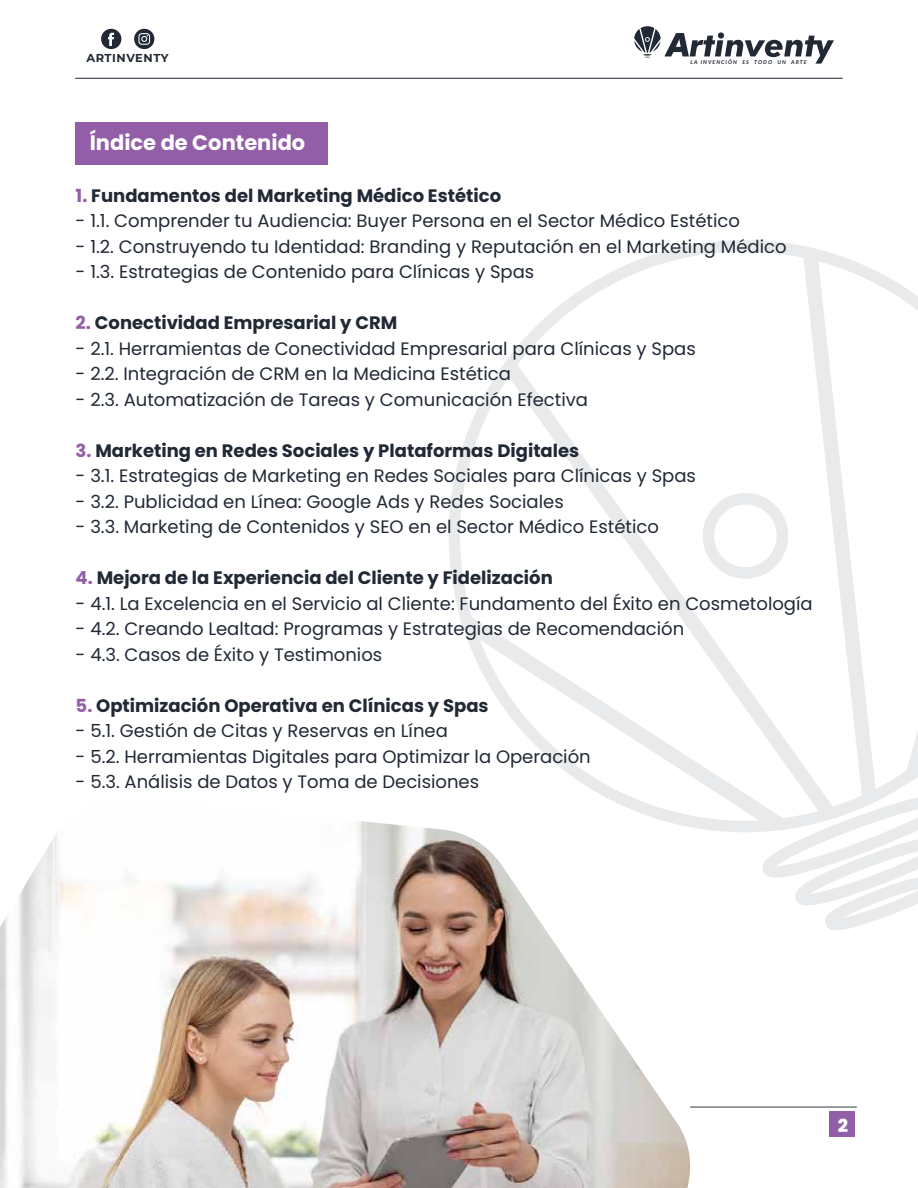
<style>
.page{position:relative;width:918px;height:1188px;background:#fff}
.page>*{position:absolute;margin:0;border:0;box-sizing:border-box;transform-origin:0 0}
.t1{font:700 21px "Poppins";color:#fff}
.t2{font:18px "Poppins";color:#212935}
.t3{font:700 18px "Poppins";color:#212935}
.t4{font:800 18px "Poppins";color:#fff}
.t5{font:700 11.4px "Montserrat";letter-spacing:.05em;color:#212935}
.t6{font:9.3px "Myriad Pro";color:#231f20}
.t7{font:italic 700 5.4px "Lato";letter-spacing:.185em;color:#212935}
.s1{color:#925ea7}
</style>
<div class="page">
<hr style="left:691px;top:1107px;width:165px;height:1px;background:#353d48">
<img style="left:0;top:821px;width:691px;height:367px">
<div style="left:76px;top:122px;width:252px;height:43px;background:#925ea7"></div>
<svg style="left:449px;top:240px;width:469px;height:603px"></svg>
<svg style="left:697px;top:492px;width:97px;height:88px"></svg>
<svg style="left:760px;top:792px;width:158px;height:138px"></svg>
<div style="left:829px;top:1112px;width:26px;height:25px;background:#925ea7"></div>
<hr style="left:76px;top:78px;width:766px;height:1px;background:#353d48">
<svg style="left:101px;top:29px;width:20px;height:20px"></svg>
<svg style="left:134px;top:29px;width:20px;height:20px"></svg>
<svg style="left:634px;top:26px;width:200px;height:38px"></svg>
<p class="t5" style="left:86px;top:50px;width:84px">ARTINVENTY</p>
<p class="t7" style="left:691px;top:58px;width:118px">LA INVENCIÓN ES TODO UN ARTE</p>
<p class="t6" style="left:84px;top:52px;width:91px">https://artinventy.com/</p>
<p class="t1" style="left:90px;top:130px;width:217px">Índice de Contenido</p>
<p class="t3" style="left:76px;top:185px;width:427px"><span class="s1">1.</span> Fundamentos del Marketing Médico Estético</p>
<p class="t2" style="left:76px;top:210px;width:666px">- 1.1. Comprender tu Audiencia: Buyer Persona en el Sector Médico Estético</p>
<p class="t2" style="left:76px;top:236px;width:712px">- 1.2. Construyendo tu Identidad: Branding y Reputación en el Marketing Médico</p>
<p class="t2" style="left:76px;top:261px;width:460px">- 1.3. Estrategias de Contenido para Clínicas y Spas</p>
<p class="t3" style="left:76px;top:312px;width:323px"><span class="s1">2.</span> Conectividad Empresarial y CRM</p>
<p class="t2" style="left:76px;top:338px;width:622px">- 2.1. Herramientas de Conectividad Empresarial para Clínicas y Spas</p>
<p class="t2" style="left:76px;top:363px;width:437px">- 2.2. Integración de CRM en la Medicina Estética</p>
<p class="t2" style="left:76px;top:389px;width:514px">- 2.3. Automatización de Tareas y Comunicación Efectiva</p>
<p class="t3" style="left:76px;top:440px;width:505px"><span class="s1">3.</span> Marketing en Redes Sociales y Plataformas Digitales</p>
<p class="t2" style="left:76px;top:465px;width:622px">- 3.1. Estrategias de Marketing en Redes Sociales para Clínicas y Spas</p>
<p class="t2" style="left:76px;top:491px;width:490px">- 3.2. Publicidad en Línea: Google Ads y Redes Sociales</p>
<p class="t2" style="left:76px;top:517px;width:585px">- 3.3. Marketing de Contenidos y SEO en el Sector Médico Estético</p>
<p class="t3" style="left:76px;top:567px;width:479px"><span class="s1">4.</span> Mejora de la Experiencia del Cliente y Fidelización</p>
<p class="t2" style="left:76px;top:593px;width:739px">- 4.1. La Excelencia en el Servicio al Cliente: Fundamento del Éxito en Cosmetología</p>
<p class="t2" style="left:76px;top:619px;width:610px">- 4.2. Creando Lealtad: Programas y Estrategias de Recomendación</p>
<p class="t2" style="left:76px;top:644px;width:308px">- 4.3. Casos de Éxito y Testimonios</p>
<p class="t3" style="left:76px;top:695px;width:415px"><span class="s1">5.</span> Optimización Operativa en Clínicas y Spas</p>
<p class="t2" style="left:76px;top:721px;width:374px">- 5.1. Gestión de Citas y Reservas en Línea</p>
<p class="t2" style="left:76px;top:746px;width:517px">- 5.2. Herramientas Digitales para Optimizar la Operación</p>
<p class="t2" style="left:76px;top:772px;width:405px">- 5.3. Análisis de Datos y Toma de Decisiones</p>
<p class="t4" style="left:838px;top:1115px;width:12px">2</p>
</div>
